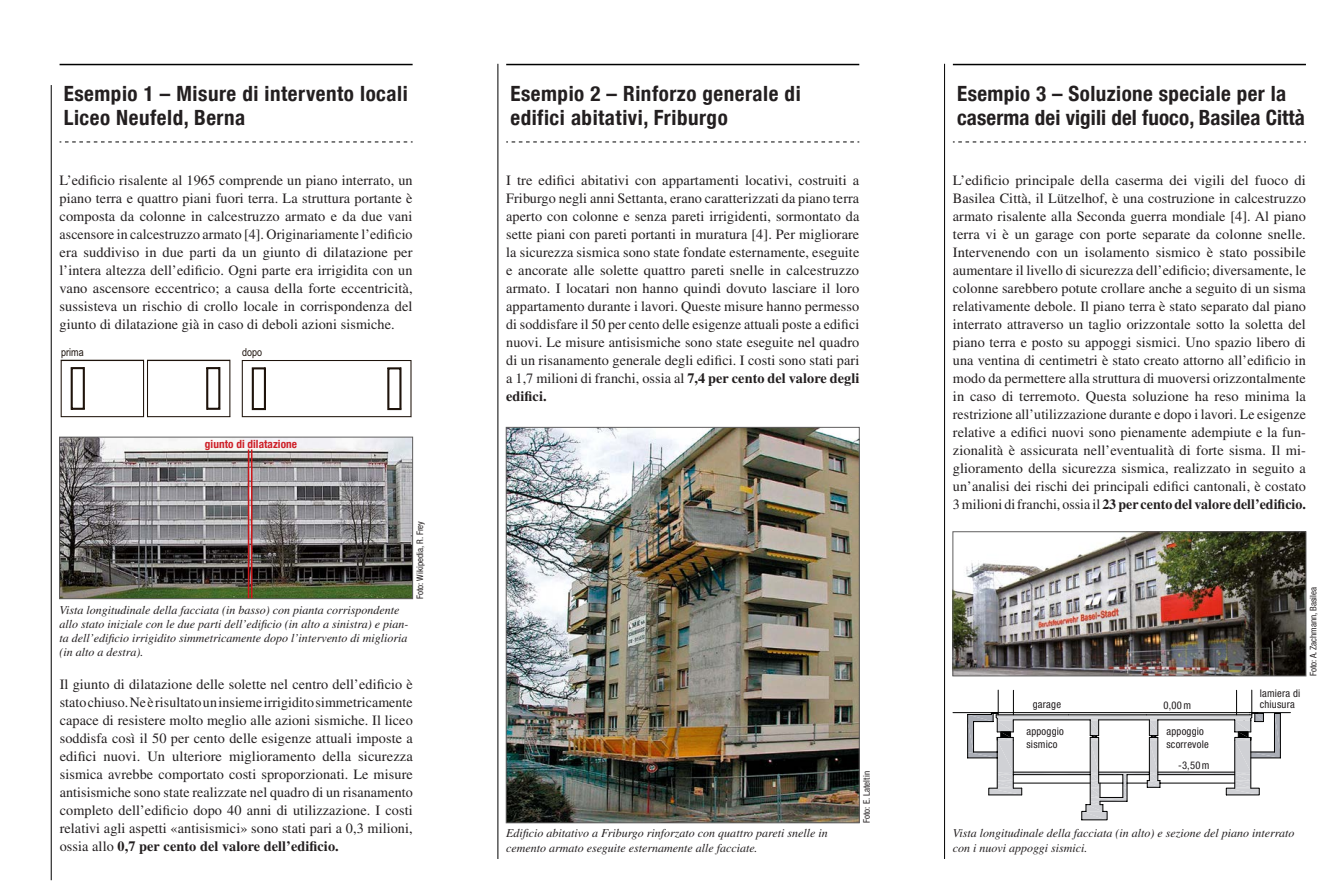
<style>
.page{position:relative;width:1340px;height:893px;background:#fff}
.page>*{position:absolute;margin:0;border:0;box-sizing:border-box;transform-origin:0 0}
.t1{font:700 condensed 21px/24px "Helvetica Neue LT Com";letter-spacing:.025em;color:#231f20}
.t2{font:700 condensed 21px/24px "Helvetica Neue LT Com";letter-spacing:.005em;color:#231f20}
.t3{font:14.25px/18px "Times LT Std";letter-spacing:.005em;color:#231f20;text-align:justify}
.t4{font:italic 12px/14.2px "Times LT Std";color:#231f20}
.t5{font:700 condensed 11.25px "Helvetica Neue LT Com";letter-spacing:.005em;color:#ce2027}
.t6{font:10.95px "Arial Narrow";color:#1c120c}
.t7{font:condensed 10.65px/12.8px "Helvetica Neue LT Com";letter-spacing:.02em;color:#231f20}
.t8{font:condensed 9px "Helvetica Neue LT Com";letter-spacing:.005em;color:#231f20}
.s1{font-weight:700}
</style>
<div class="page">
<hr style="left:60px;top:64px;width:352px;height:1px;background:#000">
<svg style="left:60px;top:141px;width:352px;height:1px"></svg>
<hr style="left:51px;top:85px;width:1px;height:795px;background:#000">
<svg style="left:61px;top:360px;width:169px;height:57px"></svg>
<svg style="left:242px;top:360px;width:169px;height:57px"></svg>
<img style="left:61px;top:439px;width:350px;height:158px">
<div style="left:59px;top:437px;width:354px;height:162px;border:1px solid #5f5e5e"></div>
<hr style="left:248px;top:449px;width:1px;height:149px;background:#cd171a">
<hr style="left:251px;top:449px;width:1px;height:149px;background:#cd171a">
<hr style="left:506px;top:64px;width:353px;height:1px;background:#000">
<hr style="left:497px;top:64px;width:1px;height:795px;background:#000">
<svg style="left:506px;top:141px;width:353px;height:1px"></svg>
<img style="left:508px;top:429px;width:349px;height:392px">
<div style="left:506px;top:427px;width:353px;height:396px;border:1px solid #5f5e5e"></div>
<hr style="left:952px;top:64px;width:353px;height:1px;background:#000">
<hr style="left:944px;top:64px;width:1px;height:795px;background:#000">
<svg style="left:952px;top:141px;width:353px;height:1px"></svg>
<img style="left:954px;top:533px;width:350px;height:141px">
<div style="left:952px;top:531px;width:354px;height:145px;border:1px solid #5f5e5e"></div>
<hr style="left:1257px;top:712px;width:33px;height:1px;background:#000">
<hr style="left:953px;top:712px;width:38px;height:1px;background:#000">
<svg style="left:967px;top:690px;width:313px;height:130px"></svg>
<div style="left:1238px;top:732px;width:10px;height:5px;border:1px solid #000"></div>
<h1 class="t1" style="left:64px;top:82px;width:345px">Esempio 1 – Misure di intervento locali<br>Liceo Neufeld, Berna</h1>
<p class="t3" style="left:60px;top:171px;width:354px">L’edificio risalente al 1965 comprende un piano interrato, un piano terra e quattro piani fuori terra. La struttura portante è composta da colonne in calcestruzzo armato e da due vani ascensore in calcestruzzo armato [4]. Originariamente l’edificio era suddiviso in due parti da un giunto di dilatazione per l’intera altezza dell’edificio. Ogni parte era irrigidita con un vano ascensore eccentrico; a causa della forte eccentricità, sussisteva un rischio di crollo locale in corrispondenza del giunto di dilatazione già in caso di deboli azioni sismiche.</p>
<p class="t6" style="left:61px;top:344px;width:24px">prima</p>
<p class="t6" style="left:242px;top:344px;width:22px">dopo</p>
<p class="t5" style="left:205px;top:437px;width:94px">giunto di dilatazione</p>
<p class="t4" style="left:60px;top:602px;width:350px">Vista longitudinale della facciata (in basso) con pianta corrispondente allo stato iniziale con le due parti dell’edificio (in alto a sinistra) e pian&shy;ta dell’edificio irrigidito simmetricamente dopo l’intervento di miglioria (in alto a destra).</p>
<p class="t8" style="left:415px;top:599px;width:79px;rotate:-90deg">Foto: Wikipedia, R. Frey</p>
<p class="t3" style="left:60px;top:676px;width:354px">Il giunto di dilatazione delle solette nel centro dell’edificio è stato chiuso. Ne è risultato un insieme irrigidito simmetricamente capace di resistere molto meglio alle azioni sismiche. Il liceo soddisfa così il 50 per cento delle esigenze attuali imposte a edifici nuovi. Un ulteriore miglioramento della sicurezza sismica avrebbe comportato costi sproporzionati. Le misure antisismiche sono state realizzate nel quadro di un risanamento completo dell’edificio dopo 40 anni di utilizzazione. I costi relativi agli aspetti «antisismici» sono stati pari a 0,3 milioni, ossia allo <span class="s1">0,7 per cento del valore dell’edificio.</span></p>
<h1 class="t1" style="left:510px;top:82px;width:292px">Esempio 2 – Rinforzo generale di edifici abitativi, Friburgo</h1>
<p class="t3" style="left:506px;top:171px;width:354px">I tre edifici abitativi con appartamenti locativi, costruiti a Friburgo negli anni Settanta, erano caratterizzati da piano terra aperto con colonne e senza pareti irrigidenti, sormontato da sette piani con pareti portanti in muratura [4]. Per migliorare la sicurezza sismica sono state fondate esternamente, eseguite e ancorate alle solette quattro pareti snelle in calcestruzzo armato. I locatari non hanno quindi dovuto lasciare il loro appartamento durante i lavori. Queste misure hanno permesso di soddisfare il 50 per cento delle esigenze attuali poste a edifici nuovi. Le misure antisismiche sono state eseguite nel quadro di un risanamento generale degli edifici. I costi sono stati pari a 1,7 milioni di franchi, ossia al <span class="s1">7,4 per cento del valore degli edifici.</span></p>
<p class="t4" style="left:506px;top:826px;width:323px">Edificio abitativo a Friburgo rinforzato con quattro pareti snelle in cemento armato eseguite esternamente alle facciate.</p>
<p class="t8" style="left:861px;top:823px;width:53px;rotate:-90deg">Foto: E. Lateltin</p>
<h1 class="t2" style="left:957px;top:82px;width:349px">Esempio 3 – Soluzione speciale per la caserma dei vigili del fuoco, Basilea Città</h1>
<p class="t3" style="left:952px;top:171px;width:354px">L’edificio principale della caserma dei vigili del fuoco di Basilea Città, il Lützelhof, è una costruzione in calcestruzzo armato risalente alla Seconda guerra mondiale [4]. Al piano terra vi è un garage con porte separate da colonne snelle.<br>Intervenendo con un isolamento sismico è stato possibile aumentare il livello di sicurezza dell’edificio; diversamente, le colonne sarebbero potute crollare anche a seguito di un sisma relativamente debole. Il piano terra è stato separato dal piano interrato attraverso un taglio orizzontale sotto la soletta del piano terra e posto su appoggi sismici. Uno spazio libero di una ventina di centimetri è stato creato attorno all’edificio in modo da permettere alla struttura di muoversi orizzontalmente in caso di terremoto. Questa soluzione ha reso minima la restrizione all’utilizzazione durante e dopo i lavori. Le esigenze relative a edifici nuovi sono pienamente adempiute e la fun&shy;zionalità è assicurata nell’eventualità di forte sisma. Il mi&shy;glioramento della sicurezza sismica, realizzato in seguito a un’analisi dei rischi dei principali edifici cantonali, è costato 3 milioni di franchi, ossia il <span class="s1">23 per cento del valore dell’edificio.</span></p>
<p class="t7" style="left:1032px;top:698px;width:30px">garage</p>
<p class="t7" style="left:1163px;top:698px;width:29px">0,00m</p>
<p class="t7" style="left:1026px;top:725px;width:39px">appoggio sismico</p>
<p class="t7" style="left:1166px;top:725px;width:44px">appoggio scorrevole</p>
<p class="t7" style="left:1178px;top:759px;width:33px">-3,50m</p>
<p class="t7" style="left:1259px;top:687px;width:42px;line-height:11.9px">lamiera di chiusura</p>
<p class="t8" style="left:1308px;top:676px;width:91px;rotate:-90deg">Foto: A. Zachmann, Basilea</p>
<p class="t4" style="left:952px;top:826px;width:343px">Vista longitudinale della facciata (in alto) e sezione del piano interrato con i nuovi appoggi sismici.</p>
</div>
